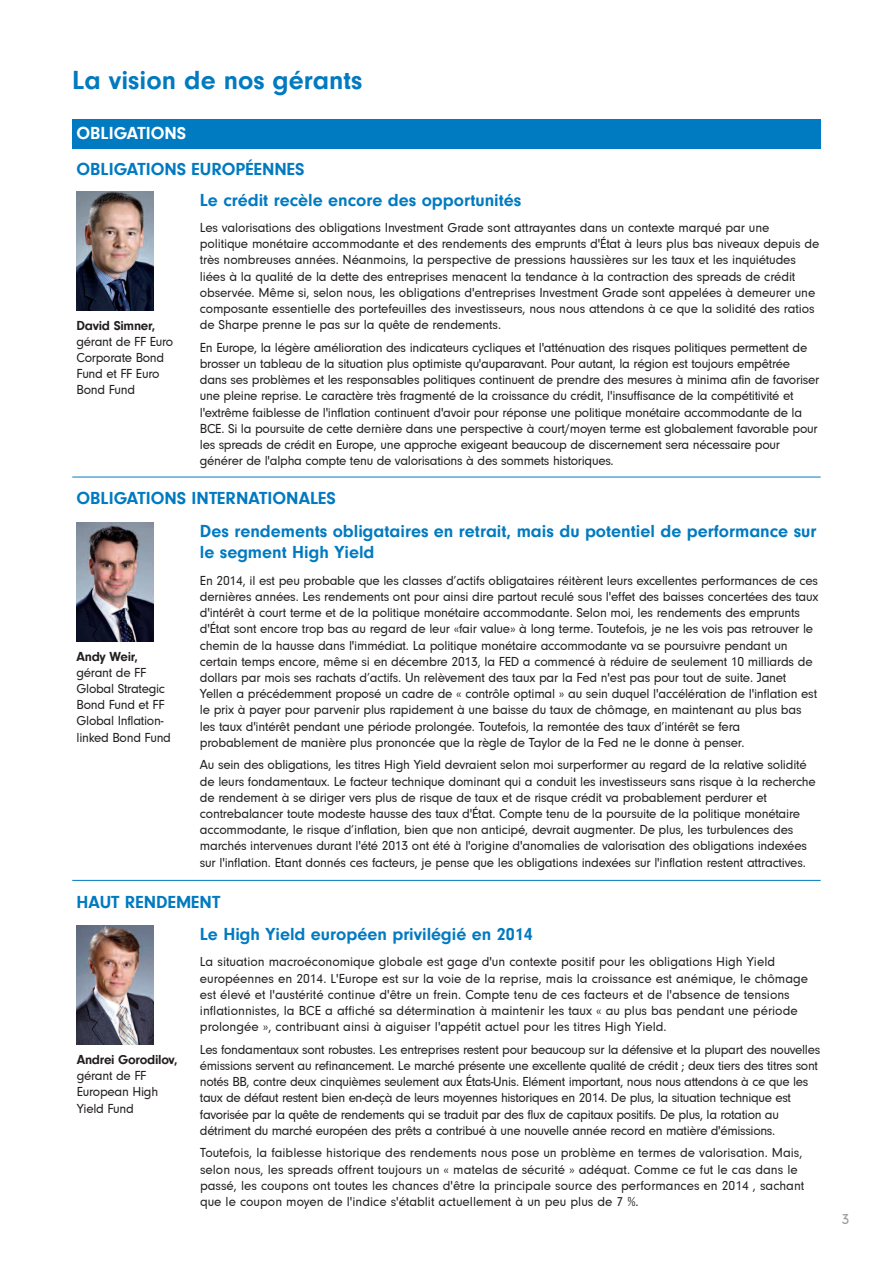
<style>
.page{position:relative;width:893px;height:1263px;background:#fff}
.page>*{position:absolute;margin:0;border:0;box-sizing:border-box;transform-origin:0 0}
.t1{font:700 27px "Neuzeit Gro";color:#007ac0}
.t2{font:700 18px/32.4px "Neuzeit Gro";color:#007ac0}
.t3{font:700 18px "Neuzeit Gro";color:#fff}
.t4{font:15px "Neuzeit Gro";color:#939598}
.t5{font:13.5px/16.2px "Neuzeit Gro";letter-spacing:-.015em;color:#231f20}
.t6{font:700 13.5px "Neuzeit Gro";letter-spacing:-.02em;color:#231f20}
</style>
<div class="page">
<div style="left:72px;top:119px;width:749px;height:30px;background:#007ac0"></div>
<img style="left:77px;top:191px;width:76px;height:119px">
<img style="left:77px;top:522px;width:76px;height:119px">
<hr style="left:72px;top:477px;width:749px;height:1px;background:#007ac0">
<hr style="left:72px;top:880px;width:749px;height:1px;background:#007ac0">
<img style="left:77px;top:926px;width:76px;height:119px">
<h1 class="t1" style="left:72px;top:63px;width:292px">La vision de nos gérants</h1>
<h2 class="t3" style="left:77px;top:121px;width:111px">OBLIGATIONS</h2>
<h2 class="t2" style="left:200px;top:153px;width:323px;line-height:30.3px;text-indent:-123px">OBLIGATIONS EUROPÉENNES<br>Le crédit recèle encore des opportunités</h2>
<p class="t5" style="left:200px;top:219px;width:621px">Les valorisations des obligations Investment Grade sont attrayantes dans un contexte marqué par une politique monétaire accommodante et des rendements des emprunts d'État à leurs plus bas niveaux depuis de très nombreuses années. Néanmoins, la perspective de pressions haussières sur les taux et les inquiétudes liées à la qualité de la dette des entreprises menacent la tendance à la contraction des spreads de crédit observée. Même si, selon nous, les obligations d'entreprises Investment Grade sont appelées à demeurer une composante essentielle des portefeuilles des investisseurs, nous nous attendons à ce que la solidité des ratios de Sharpe prenne le pas sur la quête de rendements.</p>
<p class="t5" style="left:200px;top:339px;width:621px">En Europe, la légère amélioration des indicateurs cycliques et l'atténuation des risques politiques permettent de brosser un tableau de la situation plus optimiste qu'auparavant. Pour autant, la région est toujours empêtrée dans ses problèmes et les responsables politiques continuent de prendre des mesures à minima afin de favoriser une pleine reprise. Le caractère très fragmenté de la croissance du crédit, l'insuffisance de la compétitivité et l'extrême faiblesse de l'inflation continuent d'avoir pour réponse une politique monétaire accommodante de la BCE. Si la poursuite de cette dernière dans une perspective à court/moyen terme est globalement favorable pour les spreads de crédit en Europe, une approche exigeant beaucoup de discernement sera nécessaire pour générer de l'alpha compte tenu de valorisations à des sommets historiques.</p>
<p class="t6" style="left:77px;top:316px;width:80px">David Simner,</p>
<p class="t5" style="left:77px;top:332px;width:98px">gérant de FF Euro<br>Corporate Bond<br>Fund et FF Euro<br>Bond Fund</p>
<h2 class="t2" style="left:200px;top:481px;width:618px;text-indent:-123px">OBLIGATIONS INTERNATIONALES<br>Des rendements obligataires en retrait, mais du potentiel de performance sur</h2>
<h2 class="t2" style="left:200px;top:535px;width:176px">le segment High Yield</h2>
<p class="t5" style="left:200px;top:571px;width:620px">En 2014, il est peu probable que les classes d’actifs obligataires réitèrent leurs excellentes performances de ces dernières années. Les rendements ont pour ainsi dire partout reculé sous l'effet des baisses concertées des taux d'intérêt à court terme et de la politique monétaire accommodante. Selon moi, les rendements des emprunts d'État sont encore trop bas au regard de leur «fair value» à long terme. Toutefois, je ne les vois pas retrouver le chemin de la hausse dans l'immédiat. La politique monétaire accommodante va se poursuivre pendant un certain temps encore, même si en décembre 2013, la FED a commencé à réduire de seulement 10 milliards de dollars par mois ses rachats d’actifs. Un relèvement des taux par la Fed n'est pas pour tout de suite. Janet Yellen a précédemment proposé un cadre de « contrôle optimal » au sein duquel l'accélération de l'inflation est le prix à payer pour parvenir plus rapidement à une baisse du taux de chômage, en maintenant au plus bas les taux d'intérêt pendant une période prolongée. Toutefois, la remontée des taux d’intérêt se fera probablement de manière plus prononcée que la règle de Taylor de la Fed ne le donne à penser.</p>
<p class="t5" style="left:200px;top:756px;width:617px">Au sein des obligations, les titres High Yield devraient selon moi surperformer au regard de la relative solidité de leurs fondamentaux. Le facteur technique dominant qui a conduit les investisseurs sans risque à la recherche de rendement à se diriger vers plus de risque de taux et de risque crédit va probablement perdurer et contrebalancer toute modeste hausse des taux d'État. Compte tenu de la poursuite de la politique monétaire accommodante, le risque d’inflation, bien que non anticipé, devrait augmenter. De plus, les turbulences des marchés intervenues durant l'été 2013 ont été à l'origine d'anomalies de valorisation des obligations indexées sur l'inflation. Etant donnés ces facteurs, je pense que les obligations indexées sur l'inflation restent attractives.</p>
<p class="t6" style="left:77px;top:647px;width:63px">Andy Weir,</p>
<p class="t5" style="left:77px;top:663px;width:96px">gérant de FF<br>Global Strategic<br>Bond Fund et FF<br>Global Inflation&shy;linked Bond Fund</p>
<h2 class="t2" style="left:200px;top:884px;width:334px;text-indent:-123px">HAUT RENDEMENT<br>Le High Yield européen privilégié en 2014</h2>
<p class="t5" style="left:200px;top:953px;width:610px">La situation macroéconomique globale est gage d'un contexte positif pour les obligations High Yield européennes en 2014. L'Europe est sur la voie de la reprise, mais la croissance est anémique, le chômage est élevé et l'austérité continue d'être un frein. Compte tenu de ces facteurs et de l'absence de tensions inflationnistes, la BCE a affiché sa détermination à maintenir les taux « au plus bas pendant une période prolongée », contribuant ainsi à aiguiser l'appétit actuel pour les titres High Yield.</p>
<p class="t5" style="left:200px;top:1040px;width:622px">Les fondamentaux sont robustes. Les entreprises restent pour beaucoup sur la défensive et la plupart des nouvelles émissions servent au refinancement. Le marché présente une excellente qualité de crédit ; deux tiers des titres sont notés BB, contre deux cinquièmes seulement aux États-Unis. Elément important, nous nous attendons à ce que les taux de défaut restent bien en-deçà de leurs moyennes historiques en 2014. De plus, la situation technique est favorisée par la quête de rendements qui se traduit par des flux de capitaux positifs. De plus, la rotation au détriment du marché européen des prêts a contribué à une nouvelle année record en matière d'émissions.</p>
<p class="t5" style="left:200px;top:1144px;width:606px">Toutefois, la faiblesse historique des rendements nous pose un problème en termes de valorisation. Mais, selon nous, les spreads offrent toujours un « matelas de sécurité » adéquat. Comme ce fut le cas dans le passé, les coupons ont toutes les chances d'être la principale source des performances en 2014 , sachant que le coupon moyen de l'indice s'établit actuellement à un peu plus de 7 %.</p>
<p class="t6" style="left:77px;top:1051px;width:102px">Andrei Gorodilov,</p>
<p class="t5" style="left:77px;top:1067px;width:83px">gérant de FF<br>European High<br>Yield Fund</p>
<p class="t4" style="left:842px;top:1209px;width:9px">3</p>
</div>
